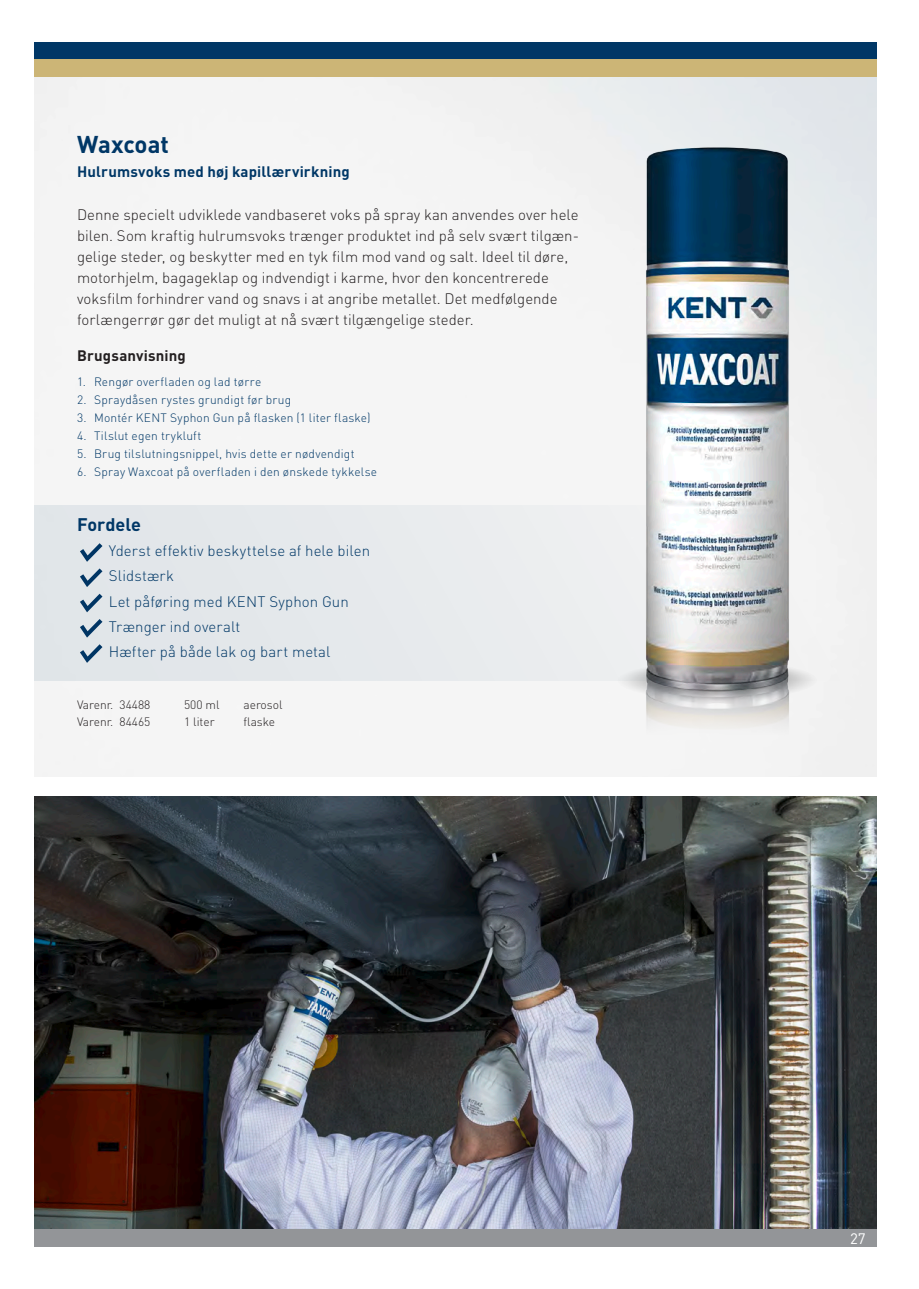
<style>
.page{position:relative;width:919px;height:1289px;background:#fff}
.page>*{position:absolute;margin:0;border:0;box-sizing:border-box;transform-origin:0 0}
.t1{font:700 24px "DIN";letter-spacing:-.005em;color:#003766}
.t2{font:700 18px "DIN";color:#003766}
.t3{font:300 15px/21px "DIN";color:#231f20}
.t4{font:300 15px/25.2px "DIN";letter-spacing:.005em;color:#003766}
.t5{font:700 15px "DIN Pro";letter-spacing:.01em;color:#003766}
.t6{font:700 15px "DIN";letter-spacing:.01em;color:#231f20}
.t7{font:15px "DIN Pro";color:#fff}
.t8{font:300 12px "DIN";letter-spacing:.02em;color:#003766}
.t9{font:300 12px "DIN";color:#231f20}
</style>
<div class="page">
<div style="left:34px;top:505px;width:842px;height:176px;background:#e3e7ea"></div>
<svg style="left:80px;top:543px;width:22px;height:19px"></svg>
<svg style="left:80px;top:568px;width:22px;height:19px"></svg>
<svg style="left:80px;top:593px;width:22px;height:19px"></svg>
<svg style="left:80px;top:619px;width:22px;height:18px"></svg>
<svg style="left:80px;top:644px;width:22px;height:19px"></svg>
<img style="left:439px;top:113px;width:438px;height:684px">
<img style="left:122px;top:796px;width:754px;height:433px">
<img style="left:34px;top:712px;width:88px;height:517px">
<div style="left:34px;top:42px;width:842px;height:18px;background:#003766"></div>
<div style="left:34px;top:1229px;width:842px;height:17px;background:#939598"></div>
<div style="left:34px;top:60px;width:842px;height:17px;background:#ccb576"></div>
<h1 class="t1" style="left:77px;top:129px;width:93px">Waxcoat</h1>
<p class="t5" style="left:77px;top:162px;width:274px">Hulrumsvoks med høj kapillærvirkning</p>
<p class="t3" style="left:77px;top:203px;width:503px">Denne specielt udviklede vandbaseret voks på spray kan anvendes over hele bilen. Som kraftig hulrumsvoks trænger produktet ind på selv svært tilgæn&shy;gelige steder, og beskytter med en tyk film mod vand og salt. Ideel til døre, motorhjelm, bagageklap og indvendigt i karme, hvor den koncentrerede voksfilm forhindrer vand og snavs i at angribe metallet. Det medfølgende forlængerrør gør det muligt at nå svært tilgængelige steder.</p>
<p class="t6" style="left:77px;top:346px;width:110px">Brugsanvisning</p>
<p class="t8" style="left:77px;top:374px;width:186px">1. Rengør overfladen og lad tørre</p>
<p class="t8" style="left:77px;top:392px;width:215px">2. Spraydåsen rystes grundigt før brug</p>
<p class="t8" style="left:77px;top:410px;width:295px">3. Montér KENT Syphon Gun på flasken (1 liter flaske)</p>
<p class="t8" style="left:77px;top:428px;width:126px">4. Tilslut egen trykluft</p>
<p class="t8" style="left:77px;top:446px;width:279px">5. Brug tilslutningsnippel, hvis dette er nødvendigt</p>
<p class="t8" style="left:77px;top:464px;width:301px">6. Spray Waxcoat på overfladen i den ønskede tykkelse</p>
<p class="t2" style="left:77px;top:512px;width:66px">Fordele</p>
<p class="t4" style="left:109px;top:538px;width:262px">Yderst effektiv beskyttelse af hele bilen<br>Slidstærk<br>Let påføring med KENT Syphon Gun<br>Trænger ind overalt<br>Hæfter på både lak og bart metal</p>
<p class="t9" style="left:77px;top:697px;width:75px">Varenr. 34488</p>
<p class="t9" style="left:184px;top:697px;width:37px">500 ml</p>
<p class="t9" style="left:243px;top:697px;width:41px">aerosol</p>
<p class="t9" style="left:77px;top:714px;width:75px">Varenr. 84465</p>
<p class="t9" style="left:184px;top:714px;width:32px">1 liter</p>
<p class="t9" style="left:243px;top:714px;width:33px">flaske</p>
<p class="t7" style="left:850px;top:1227px;width:17px">27</p>
</div>
